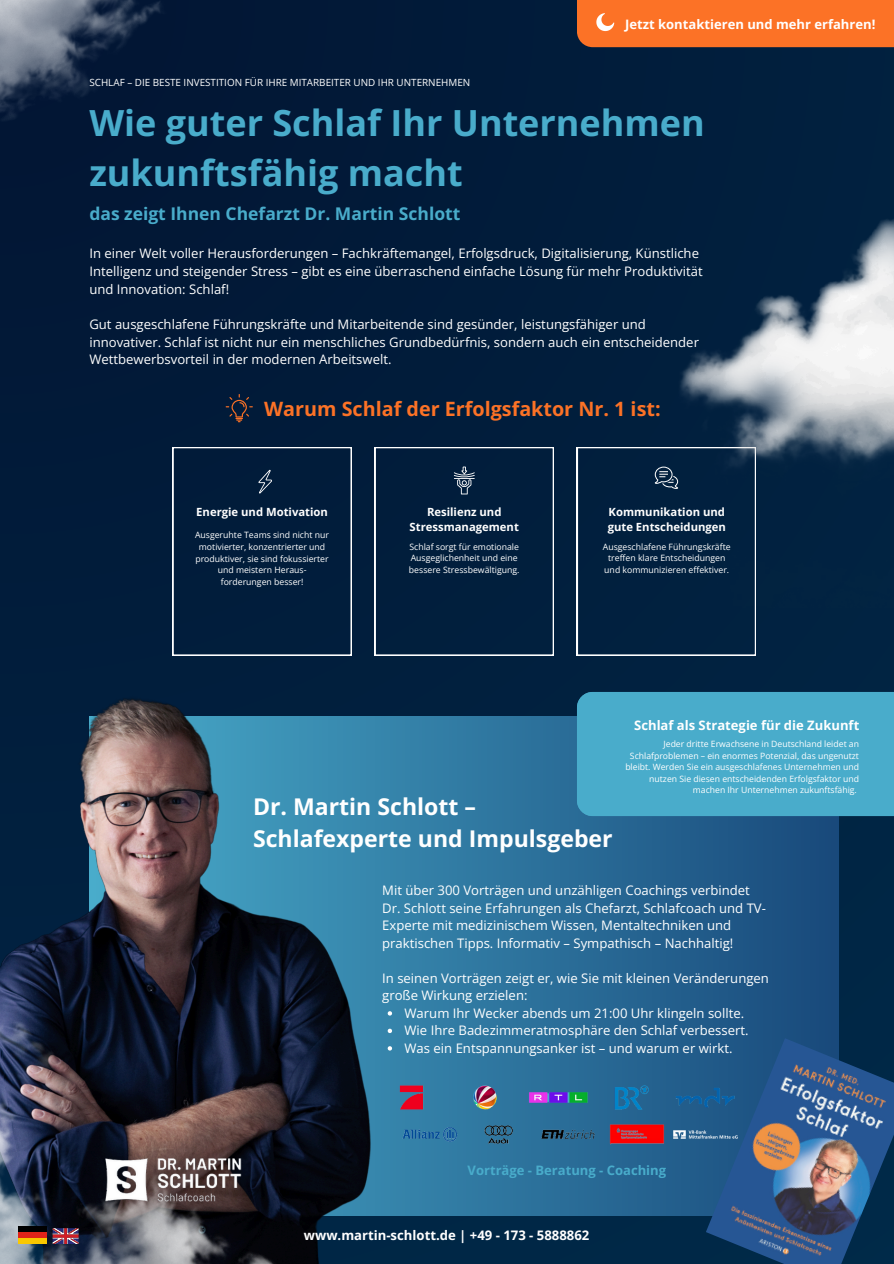
<style>
.page{position:relative;width:894px;height:1264px;background:#fff}
.page>*{position:absolute;margin:0;border:0;box-sizing:border-box;transform-origin:0 0}
.t1{font:700 36px/49.5px "Open Sans";color:#49accb}
.t2{font:700 23.1px/31.5px "Open Sans";color:#fff}
.t3{font:700 19.8px "Open Sans";color:#fc7226}
.t4{font:700 17.55px "Open Sans";color:#49accb}
.t5{font:13.05px/17.7px "Open Sans";color:#fff}
.t6{font:700 13.05px "Open Sans";color:#fff}
.t7{font:700 13.05px "Open Sans";color:#49accb}
.t8{font:700 11.25px/15px "Open Sans";color:#fff}
.t9{font:9.9px "Open Sans";color:#fff}
.t10{font:8.7px/11.6px "Open Sans";color:#fff;text-align:center}
</style>
<div class="page">
<div style="left:0;top:0;width:893px;height:1263px;background:#011c3a"></div>
<svg style="left:394px;top:716px;width:444px;height:499px"></svg>
<img style="left:80px;top:634px;width:314px;height:278px">
<svg style="left:225px;top:394px;width:27px;height:28px"></svg>
<svg style="left:173px;top:447px;width:178px;height:208px"></svg>
<svg style="left:375px;top:447px;width:178px;height:208px"></svg>
<svg style="left:576px;top:447px;width:179px;height:208px"></svg>
<img style="left:636px;top:219px;width:257px;height:388px">
<img style="left:0;top:0;width:161px;height:120px">
<img style="left:0;top:912px;width:477px;height:351px">
<img style="left:97px;top:1148px;width:151px;height:67px">
<img style="left:395px;top:1122px;width:275px;height:26px">
<img style="left:395px;top:1080px;width:310px;height:34px">
<img style="left:705px;top:1038px;width:188px;height:225px">
<div style="left:576px;top:692px;width:317px;height:124px;background:#49accb"></div>
<div style="left:576px;top:0;width:317px;height:47px;background:#fc7226"></div>
<svg style="left:596px;top:13px;width:18px;height:18px"></svg>
<img style="left:672px;top:1120px;width:66px;height:28px">
<img style="left:18px;top:1226px;width:28px;height:17px">
<svg style="left:53px;top:1228px;width:25px;height:15px"></svg>
<svg style="left:387px;top:1011px;width:5px;height:4px"></svg>
<svg style="left:387px;top:1028px;width:5px;height:5px"></svg>
<svg style="left:387px;top:1046px;width:5px;height:4px"></svg>
<h1 class="t9" style="left:89px;top:75px;width:382px">SCHLAF – DIE BESTE INVESTITION FÜR IHRE MITARBEITER UND IHR UNTERNEHMEN</h1>
<p class="t6" style="left:625px;top:15px;width:252px">Jetzt kontaktieren und mehr erfahren!</p>
<p class="t1" style="left:89px;top:98px;width:616px">Wie guter Schlaf Ihr Unternehmen zukunftsfähig macht</p>
<h5 class="t4" style="left:89px;top:201px;width:372px">das zeigt Ihnen Chefarzt Dr. Martin Schlott</h5>
<p class="t5" style="left:89px;top:244px;width:614px">In einer Welt voller Herausforderungen – Fachkräftemangel, Erfolgsdruck, Digitalisierung, Künstliche<br>Intelligenz und steigender Stress – gibt es eine überraschend einfache Lösung für mehr Produktivität und Innovation: Schlaf!</p>
<h4 class="t5" style="left:89px;top:315px;width:611px">Gut ausgeschlafene Führungskräfte und Mitarbeitende sind gesünder, leistungsfähiger und innovativer. Schlaf ist nicht nur ein menschliches Grundbedürfnis, sondern auch ein entscheidender<br>Wettbewerbsvorteil in der modernen Arbeitswelt.</h4>
<h6 class="t3" style="left:264px;top:394px;width:398px">Warum Schlaf der Erfolgsfaktor Nr. 1 ist:</h6>
<h6 class="t8" style="left:196px;top:504px;width:133px">Energie und Motivation</h6>
<p class="t10" style="left:195px;top:529px;width:135px">Ausgeruhte Teams sind nicht nur motivierter, konzentrierter und produktiver, sie sind fokussierter und meistern Heraus&shy;forderungen besser!</p>
<h3 class="t8" style="left:409px;top:504px;width:111px;text-align:center">Resilienz und<br>Stressmanagement</h3>
<p class="t10" style="left:409px;top:540px;width:112px;text-align:left">Schlaf sorgt für emotionale<br>Ausgeglichenheit und eine bessere Stressbewältigung.</p>
<p class="t8" style="left:607px;top:504px;width:120px">Kommunikation und gute Entscheidungen</p>
<p class="t10" style="left:602px;top:540px;width:129px">Ausgeschlafene Führungskräfte treffen klare Entscheidungen und kommunizieren effektiver.</p>
<p class="t6" style="left:634px;top:716px;width:226px">Schlaf als Strategie für die Zukunft</p>
<p class="t10" style="left:625px;top:738px;width:235px;text-align:right">Jeder dritte Erwachsene in Deutschland leidet an Schlafproblemen – ein enormes Potenzial, das ungenutzt bleibt. Werden Sie ein ausgeschlafenes Unternehmen und nutzen Sie diesen entscheidenden Erfolgsfaktor und machen Ihr Unternehmen zukunftsfähig.</p>
<h5 class="t2" style="left:253px;top:790px;width:361px">Dr. Martin Schlott –<br>Schlafexperte und Impulsgeber</h5>
<p class="t5" style="left:382px;top:881px;width:385px">Mit über 300 Vorträgen und unzähligen Coachings verbindet Dr. Schlott seine Erfahrungen als Chefarzt, Schlafcoach und TV-Experte mit medizinischem Wissen, Mentaltechniken und praktischen Tipps. Informativ – Sympathisch – Nachhaltig!</p>
<p class="t5" style="left:382px;top:968px;width:388px">In seinen Vorträgen zeigt er, wie Sie mit kleinen Veränderungen große Wirkung erzielen:</p>
<p class="t5" style="left:404px;top:1003px;width:341px">Warum Ihr Wecker abends um 21:00 Uhr klingeln sollte.</p>
<p class="t5" style="left:404px;top:1021px;width:345px">Wie Ihre Badezimmeratmosphäre den Schlaf verbessert.</p>
<p class="t5" style="left:404px;top:1038px;width:329px">Was ein Entspannungsanker ist – und warum er wirkt.</p>
<p class="t7" style="left:467px;top:1161px;width:200px">Vorträge - Beratung - Coaching</p>
<p class="t6" style="left:304px;top:1225px;width:287px">www.martin-schlott.de | +49 - 173 - 5888862</p>
</div>
